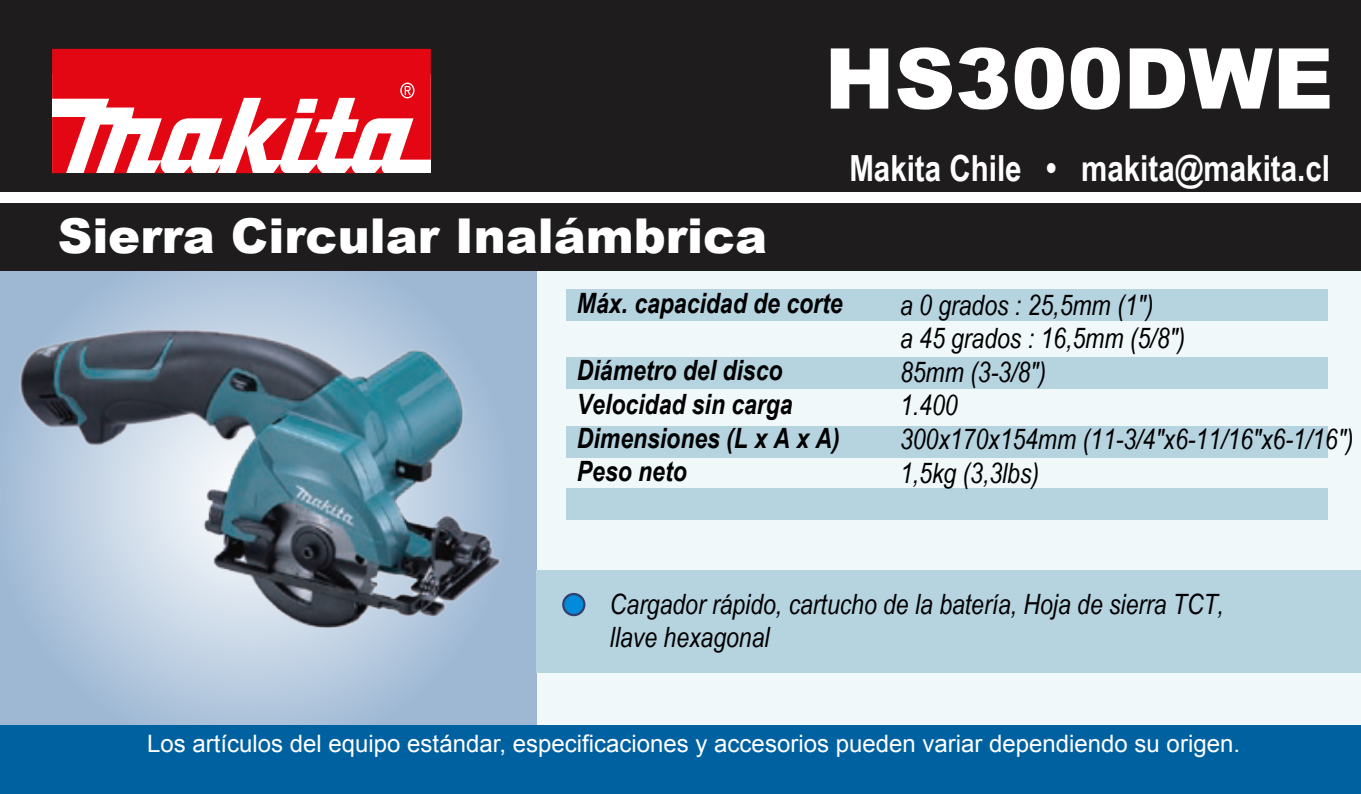
<style>
.page{position:relative;width:1361px;height:794px;background:#fff}
.page>*{position:absolute;margin:0;border:0;box-sizing:border-box;transform-origin:0 0}
.t1{font:900 84px "Arial";color:#fff}
.t2{font:900 48px "Arial";color:#fff}
.t3{font:700 36px "Arial Narrow";color:#fff}
.t4{font:italic 28px/33.6px "Arial Narrow";color:#000}
.t5{font:italic 700 28px/33.6px "Arial Narrow";color:#000}
.t6{font:24px "Arial";color:#fff}
</style>
<div class="page">
<div style="left:536px;top:267px;width:825px;height:458px;background:#f0f8f9"></div>
<div style="left:0;top:267px;width:536px;height:458px;background:linear-gradient(to right,#a5bdd7,#a2bbd6)"></div>
<div style="left:566px;top:290px;width:761px;height:31px;background:#b6d3e0"></div>
<div style="left:566px;top:358px;width:761px;height:31px;background:#b6d3e0"></div>
<div style="left:566px;top:426px;width:761px;height:31px;background:#b6d3e0"></div>
<div style="left:566px;top:488px;width:761px;height:31px;background:#b6d3e0"></div>
<div style="left:536px;top:570px;width:825px;height:103px;background:#b6d3e0"></div>
<div style="left:0;top:725px;width:1361px;height:69px;background:#0061a0"></div>
<div style="left:0;top:0;width:1361px;height:271px;background:#1e1c1c"></div>
<svg style="left:52px;top:49px;width:379px;height:124px;background:#eb555e"></svg>
<svg style="left:400px;top:83px;width:14px;height:15px"></svg>
<svg style="left:296px;top:99px;width:22px;height:14px"></svg>
<div style="left:0;top:193px;width:1361px;height:10px;background:#fff"></div>
<div style="left:563px;top:594px;width:21px;height:21px;background:#028bda;border-radius:50%"></div>
<div style="left:562px;top:593px;width:23px;height:23px;border:2px solid #33406e;border-radius:50%"></div>
<img style="left:16px;top:271px;width:493px;height:440px">
<h1 class="t1" style="left:824px;top:18px;width:510px">HS300DWE</h1>
<h2 class="t2" style="left:58px;top:201px;width:711px">Sierra Circular Inalámbrica</h2>
<p class="t3" style="left:849px;top:141px;width:482px">Makita Chile • makita@makita.cl</p>
<p class="t5" style="left:577px;top:285px;width:267px">Máx. capacidad de corte</p>
<p class="t5" style="left:577px;top:352px;width:264px">Diámetro del disco<br>Velocidad sin carga<br>Dimensiones (L x A x A)<br>Peso neto</p>
<p class="t4" style="left:900px;top:287px;width:455px">a 0 grados : 25,5mm (1")<br>a 45 grados : 16,5mm (5/8")<br>85mm (3-3/8")<br>1.400<br>300x170x154mm (11-3/4"x6-11/16"x6-1/16")<br>1,5kg (3,3lbs)</p>
<p class="t4" style="left:610px;top:586px;width:615px">Cargador rápido, cartucho de la batería, Hoja de sierra TCT, llave hexagonal</p>
<p class="t6" style="left:147px;top:728px;width:1094px">Los artículos del equipo estándar, especificaciones y accesorios pueden variar dependiendo su origen.</p>
</div>
